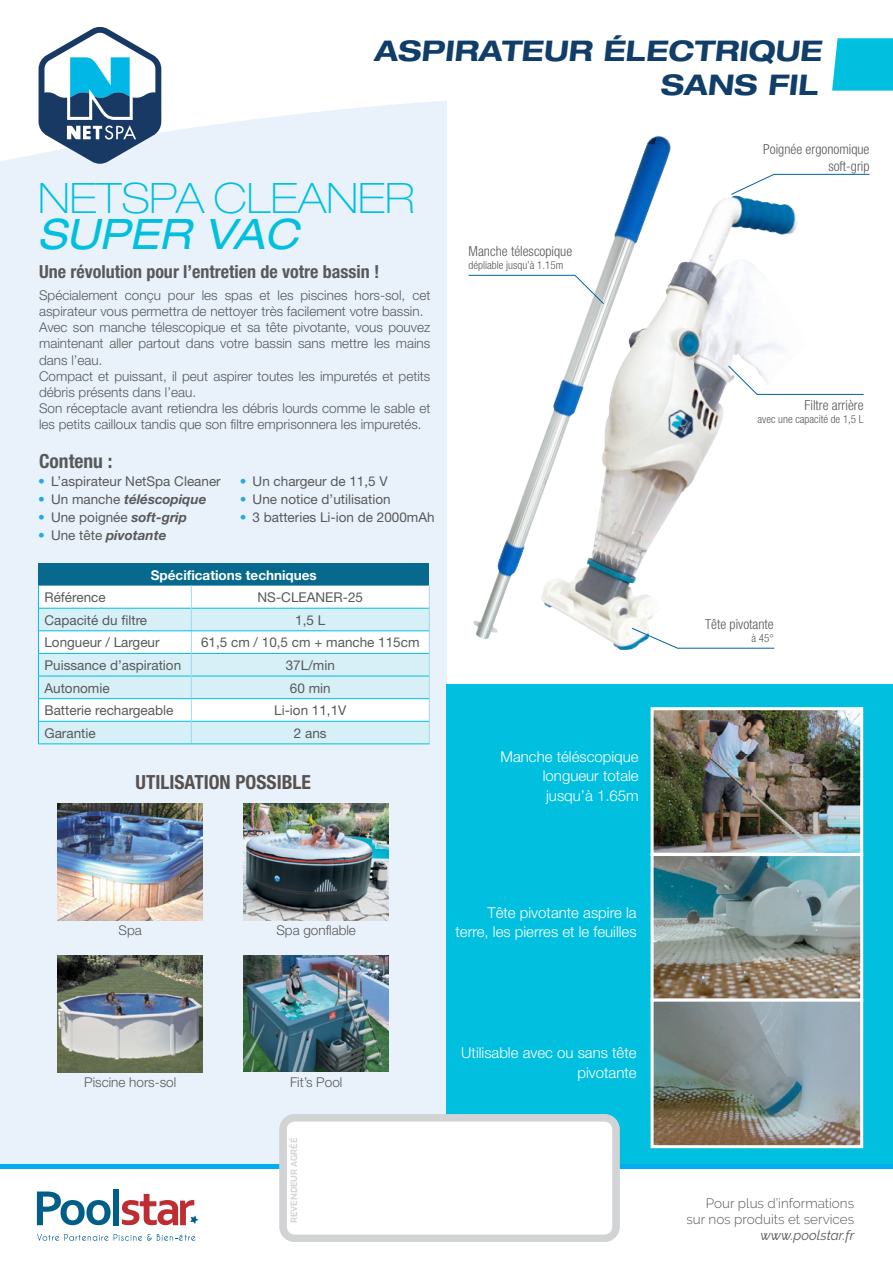
<style>
.page{position:relative;width:893px;height:1263px;background:#fff}
.page>*{position:absolute;margin:0;border:0;box-sizing:border-box;transform-origin:0 0}
.t1{font:100 expanded 42px "Helvetica Neue";color:#00bfdf}
.t2{font:italic expanded 42px "Helvetica Neue";color:#00bfdf}
.t3{font:700 expanded 28.5px/34.2px "Helvetica Neue";color:#103e68;text-align:right}
.t4{font:700 condensed 19.5px "Helvetica Neue";color:#575250}
.t5{font:700 condensed 19.5px "Helvetica Neue";color:#58595b}
.t6{font:700 condensed 18px "Helvetica Neue";color:#58595b}
.t7{font:300 15px/19.6px "Helvetica Neue";color:#fff;text-align:right}
.t8{font:300 condensed 13.8px/16.5px "Helvetica Neue";color:#58595b;text-align:right}
.t9{font:300 13.5px/16.2px "Helvetica Neue";color:#58595b}
.t10{font:13.5px "Helvetica Neue";color:#58595b}
.t11{font:300 13.5px/16.2px "Raleway";color:#58595b;text-align:right}
.t12{font:italic 700 13.5px "Helvetica Neue";color:#58595b}
.t13{font:700 13.5px "Helvetica Neue";color:#fff}
.t14{font:italic 13.5px "Raleway";color:#58595b}
.t15{font:300 condensed 11.1px "Helvetica Neue";color:#58595b}
.t16{font:700 9px "Raleway";color:#d1d3d4}
.s1{font-weight:300;font-stretch:condensed;color:#27aae1}
.s2{font-weight:300;font-style:normal;font-stretch:condensed;color:#27aae1}
.s3{font-weight:400;font-style:normal}
.s4{font-weight:700;font-style:italic}
</style>
<div class="page">
<img style="left:607px;top:195px;width:191px;height:456px">
<div style="left:0;top:99px;width:446px;height:1066px;background:#e9f2fb"></div>
<svg style="left:727px;top:365px;width:137px;height:30px"></svg>
<svg style="left:631px;top:627px;width:144px;height:22px"></svg>
<svg style="left:731px;top:174px;width:139px;height:21px"></svg>
<svg style="left:0;top:66px;width:447px;height:100px;fill:#fff"></svg>
<svg style="left:832px;top:38px;width:61px;height:53px;background:#0fc2e0"></svg>
<div style="left:446px;top:685px;width:447px;height:484px;background:#00bfdf"></div>
<svg style="left:39px;top:27px;width:122px;height:137px"></svg>
<img style="left:655px;top:711px;width:204px;height:433px">
<div style="left:651px;top:707px;width:212px;height:149px;border:3px solid #fff"></div>
<div style="left:651px;top:853px;width:212px;height:149px;border:3px solid #fff"></div>
<div style="left:651px;top:999px;width:212px;height:149px;border:3px solid #fff"></div>
<img style="left:58px;top:804px;width:145px;height:116px">
<img style="left:244px;top:804px;width:145px;height:116px">
<img style="left:58px;top:956px;width:145px;height:116px">
<img style="left:244px;top:956px;width:145px;height:116px">
<div style="left:38px;top:563px;width:391px;height:23px;background:#07698e"></div>
<div style="left:39px;top:586px;width:390px;height:22px;background:#fff"></div>
<svg style="left:39px;top:609px;width:390px;height:135px;background:#e1f3f8"></svg>
<hr style="left:38px;top:608px;width:153px;height:1px;background:#00bfdf">
<hr style="left:192px;top:608px;width:237px;height:1px;background:#00bfdf">
<hr style="left:38px;top:653px;width:153px;height:1px;background:#00bfdf">
<hr style="left:38px;top:676px;width:153px;height:1px;background:#00bfdf">
<hr style="left:192px;top:653px;width:237px;height:1px;background:#00bfdf">
<hr style="left:192px;top:676px;width:237px;height:1px;background:#00bfdf">
<hr style="left:38px;top:698px;width:153px;height:1px;background:#00bfdf">
<hr style="left:191px;top:698px;width:238px;height:1px;background:#00bfdf">
<svg style="left:38px;top:586px;width:1px;height:158px"></svg>
<hr style="left:38px;top:721px;width:153px;height:1px;background:#00bfdf">
<hr style="left:192px;top:721px;width:237px;height:1px;background:#00bfdf">
<svg style="left:429px;top:586px;width:1px;height:158px"></svg>
<hr style="left:38px;top:744px;width:153px;height:1px;background:#00bfdf">
<hr style="left:191px;top:744px;width:238px;height:1px;background:#00bfdf">
<svg style="left:191px;top:586px;width:1px;height:158px"></svg>
<hr style="left:38px;top:630px;width:153px;height:1px;background:#00bfdf">
<hr style="left:191px;top:630px;width:238px;height:1px;background:#00bfdf">
<img style="left:473px;top:135px;width:198px;height:504px">
<svg style="left:468px;top:274px;width:137px;height:31px"></svg>
<hr style="left:0;top:1164px;width:893px;height:4px;background:#00aeef">
<svg style="left:37px;top:1191px;width:74px;height:34px"></svg>
<div style="left:113px;top:1189px;width:6px;height:36px;background:#005e88"></div>
<svg style="left:122px;top:1194px;width:76px;height:31px"></svg>
<svg style="left:37px;top:1234px;width:158px;height:7px"></svg>
<div style="left:279px;top:1114px;width:341px;height:128px;background:#d1d3d4;border-radius:15px"></div>
<div style="left:287px;top:1122px;width:325px;height:112px;background:#fff;border-radius:8px"></div>
<h2 class="t3" style="left:374px;top:33px;width:453px">ASPIRATEUR ÉLECTRIQUE<br>SANS FIL</h2>
<h1 class="t1" style="left:38px;top:173px;width:378px">NETSPA CLEAN ER</h1>
<h1 class="t2" style="left:38px;top:208px;width:262px">SUPER VAC</h1>
<h3 class="t6" style="left:39px;top:260px;width:342px">Une révolution pour l’entretien de votre bassin !</h3>
<p class="t9" style="left:39px;top:287px;width:393px">Spécialement conçu pour les spas et les piscines hors-sol, cet aspirateur vous permettra de nettoyer très facilement votre bassin.<br>Avec son manche télescopique et sa tête pivotante, vous pouvez maintenant aller partout dans votre bassin sans mettre les mains dans l’eau.<br>Compact et puissant, il peut aspirer toutes les impuretés et petits débris présents dans l’eau.<br>Son réceptacle avant retiendra les débris lourds comme le sable et les petits cailloux tandis que son filtre emprisonnera les impuretés.</p>
<h3 class="t5" style="left:39px;top:449px;width:75px">Contenu :</h3>
<p class="t10" style="left:38px;top:473px;width:184px"><span class="s1">•</span> L’aspirateur NetSpa Cleaner</p>
<p class="t12" style="left:38px;top:491px;width:170px"><span class="s2">•</span> <span class="s3">Un manche</span> téléscopique</p>
<p class="t10" style="left:38px;top:509px;width:150px"><span class="s1">•</span> Une poignée <span class="s4">soft-grip</span></p>
<p class="t12" style="left:38px;top:527px;width:130px"><span class="s2">•</span> <span class="s3">Une tête</span> pivotante</p>
<p class="t10" style="left:240px;top:473px;width:149px"><span class="s1">•</span> Un chargeur de 11,5 V</p>
<p class="t10" style="left:240px;top:491px;width:152px"><span class="s1">•</span> Une notice d’utilisation</p>
<p class="t10" style="left:240px;top:509px;width:196px"><span class="s1">•</span> 3 batteries Li-ion de 2000mAh</p>
<p class="t13" style="left:151px;top:566px;width:167px">Spécifications techniques</p>
<p class="t10" style="left:44px;top:589px;width:63px">Référence</p>
<p class="t10" style="left:258px;top:589px;width:107px">NS-CLEANER-25</p>
<p class="t10" style="left:44px;top:612px;width:104px">Capacité du filtre</p>
<p class="t10" style="left:295px;top:612px;width:32px">1,5 L</p>
<p class="t10" style="left:44px;top:635px;width:117px">Longueur / Largeur</p>
<p class="t10" style="left:201px;top:635px;width:220px">61,5 cm / 10,5 cm + manche 115cm</p>
<p class="t10" style="left:44px;top:657px;width:138px">Puissance d’aspiration</p>
<p class="t10" style="left:286px;top:657px;width:51px">37L/min</p>
<p class="t10" style="left:44px;top:680px;width:67px">Autonomie</p>
<p class="t10" style="left:290px;top:680px;width:42px">60 min</p>
<p class="t10" style="left:44px;top:702px;width:130px">Batterie rechargeable</p>
<p class="t10" style="left:274px;top:702px;width:74px">Li-ion 11,1V</p>
<p class="t10" style="left:44px;top:725px;width:53px">Garantie</p>
<p class="t10" style="left:294px;top:725px;width:34px">2 ans</p>
<h3 class="t4" style="left:136px;top:770px;width:177px">UTILISATION POSSIBLE</h3>
<p class="t8" style="left:469px;top:243px;width:105px">Manche télescopique</p>
<p class="t15" style="left:469px;top:259px;width:96px">dépliable jusqu’à 1.15m</p>
<p class="t7" style="left:543px;top:746px;width:97px;text-align:justify;text-indent:-42px">Manche téléscopique longueur totale jusqu’à 1.65m</p>
<p class="t9" style="left:119px;top:922px;width:25px">Spa</p>
<p class="t9" style="left:276px;top:922px;width:81px">Spa gonflable</p>
<p class="t7" style="left:455px;top:902px;width:183px">Tête pivotante aspire la terre, les pierres et le feuilles</p>
<p class="t9" style="left:84px;top:1074px;width:94px">Piscine hors-sol</p>
<p class="t9" style="left:290px;top:1074px;width:54px">Fit’s Pool</p>
<p class="t16" style="left:289px;top:1223px;width:87px;rotate:-90deg">REVENDEUR AGRÉÉ</p>
<p class="t7" style="left:461px;top:1042px;width:177px">Utilisable avec ou sans tête pivotante</p>
<p class="t8" style="left:763px;top:141px;width:108px">Poignée ergonomique soft-grip</p>
<p class="t8" style="left:805px;top:397px;width:60px">Filtre arrière</p>
<p class="t15" style="left:757px;top:413px;width:108px">avec une capacité de 1,5 L</p>
<p class="t8" style="left:705px;top:616px;width:70px">Tête pivotante</p>
<p class="t15" style="left:751px;top:632px;width:24px">à 45°</p>
<p class="t11" style="left:686px;top:1194px;width:169px">Pour plus d’informations sur nos produits et services</p>
<p class="t14" style="left:761px;top:1227px;width:95px">www.poolstar.fr</p>
</div>
